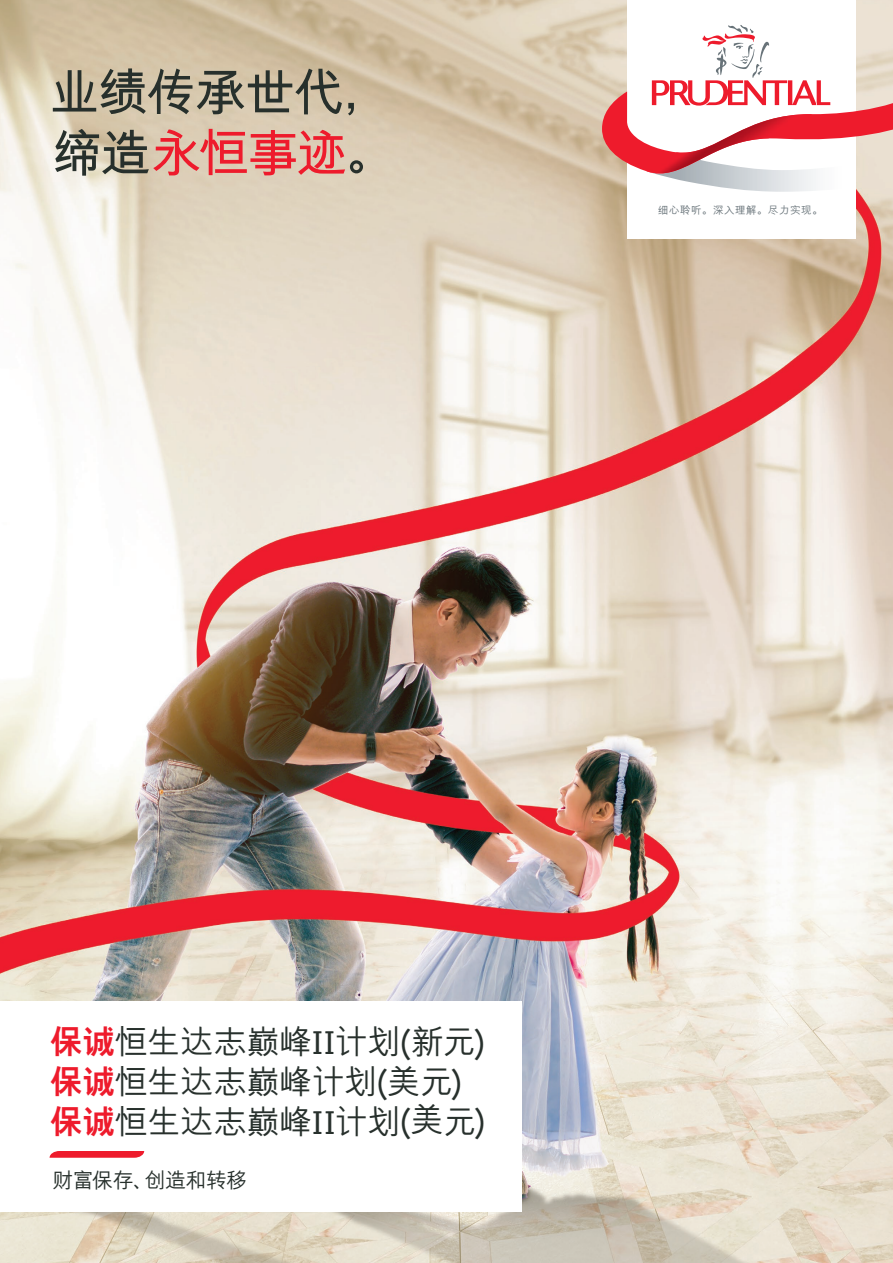
<style>
.page{position:relative;width:893px;height:1263px;background:#fff}
.page>*{position:absolute;margin:0;border:0;box-sizing:border-box;transform-origin:0 0}
.t1{font:700 51px/61.2px "M Hei PRC";letter-spacing:-.045em;color:#27302c}
.t2{font:500 33px/39.6px "M Hei PRC";color:#27302c}
.t3{font:500 21px "M Hei PRC";letter-spacing:-.035em;color:#27302c}
.t4{font:500 10.5px "M Hei PRC";letter-spacing:.05em;color:#687379}
.s1{color:#ee1b2c}
.s2{font-weight:800;color:#ee1b2c}
.s3{font-family:"FS Albert";font-weight:400}
</style>
<div class="page">
<img style="left:0;top:0;width:893px;height:1263px">
<div style="left:627px;top:0;width:228px;height:239px;background:#fff"></div>
<svg style="left:602px;top:25px;width:291px;height:167px"></svg>
<div style="left:0;top:1002px;width:522px;height:210px;background:#fff"></div>
<svg style="left:50px;top:1151px;width:94px;height:7px"></svg>
<h1 class="t1" style="left:49px;top:61px;width:350px">业绩传承世代，缔造<span class="s1">永恒事迹</span>。</h1>
<p class="t4" style="left:658px;top:205px;width:166px">细心聆听。深入理解。尽力实现。</p>
<p class="t2" style="left:50px;top:1022px;width:437px"><span class="s2">保诚</span>恒生达志巅峰<span class="s3">II</span>计划(新元)<span class="s2">保诚</span>恒生达志巅峰计划(美元)<span class="s2">保诚</span>恒生达志巅峰<span class="s3">II</span>计划(美元)</p>
<p class="t3" style="left:53px;top:1169px;width:196px">财富保存、创造和转移</p>
</div>
